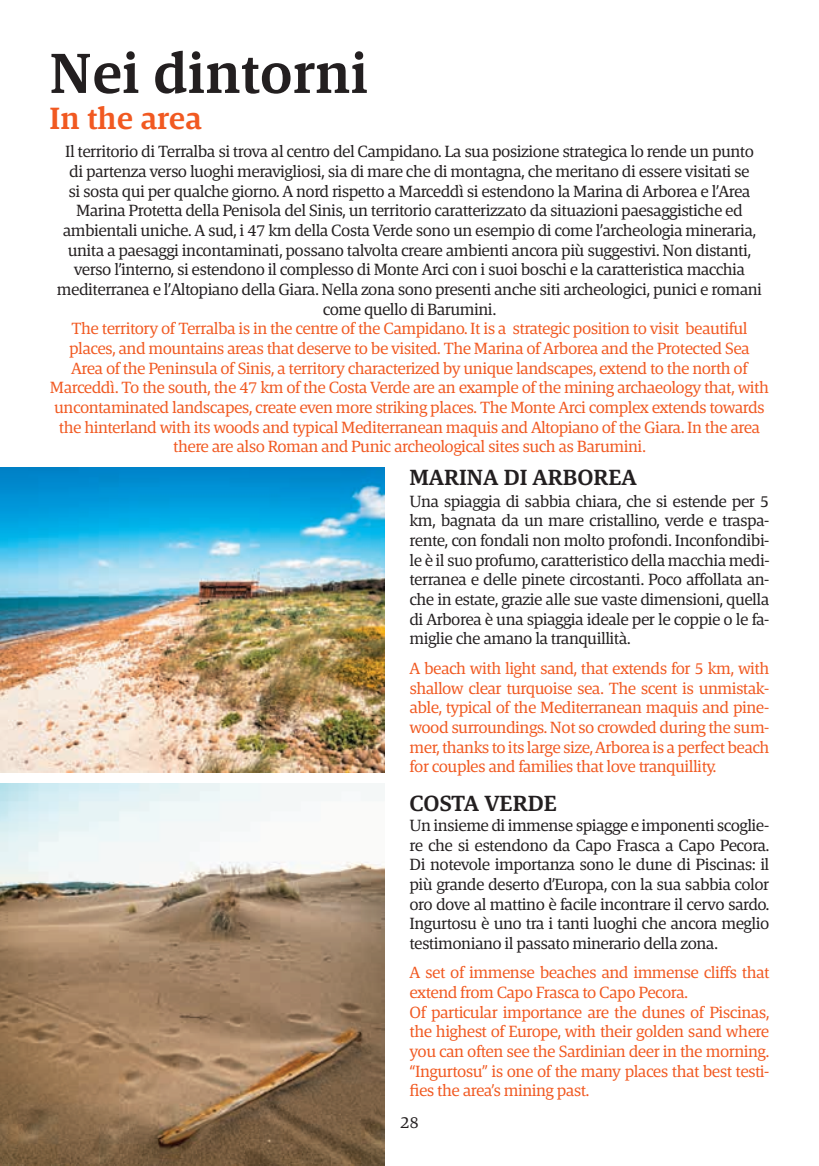
<style>
.page{position:relative;width:819px;height:1166px;background:#fff}
.page>*{position:absolute;margin:0;border:0;box-sizing:border-box;transform-origin:0 0}
.t1{font:600 57.75px "Askan";color:#231f20}
.t2{font:600 31.5px "Askan";color:#f15921}
.t3{font:600 22.4px "Askan";letter-spacing:-.005em;color:#231f20}
.t4{font:16.62px/19.6px "Askan";letter-spacing:-.03em;color:#231f20;text-align:justify}
.t5{font:16.62px/19.6px "Askan";letter-spacing:-.03em;color:#f15921;text-align:center}
</style>
<div class="page">
<img style="left:0;top:468px;width:384px;height:304px">
<img style="left:0;top:784px;width:384px;height:382px">
<h1 class="t1" style="left:50px;top:37px;width:320px">Nei dintorni</h1>
<h2 class="t2" style="left:50px;top:99px;width:154px">In the area</h2>
<p class="t4" style="left:57px;top:142px;width:706px;text-align:center">Il territorio di Terralba si trova al centro del Campidano. La sua posizione strategica lo rende un punto di partenza verso luoghi meravigliosi, sia di mare che di montagna, che meritano di essere visitati se<br>si sosta qui per qualche giorno. A nord rispetto a Marceddì si estendono la Marina di Arborea e l’Area Marina Protetta della Penisola del Sinis, un territorio caratterizzato da situazioni paesaggistiche ed ambientali uniche. A sud, i 47 km della Costa Verde sono un esempio di come l’archeologia mineraria, unita a paesaggi incontaminati, possano talvolta creare ambienti ancora più suggestivi. Non distanti, verso l’interno, si estendono il complesso di Monte Arci con i suoi boschi e la caratteristica macchia mediterranea e l’Altopiano della Giara. Nella zona sono presenti anche siti archeologici, punici e romani come quello di Barumini.</p>
<p class="t5" style="left:50px;top:319px;width:720px">The territory of Terralba is in the centre of the Campidano. It is a strategic position to visit beautiful places, and mountains areas that deserve to be visited. The Marina of Arborea and the Protected Sea<br>Area of the Peninsula of Sinis, a territory characterized by unique landscapes, extend to the north of Marceddì. To the south, the 47 km of the Costa Verde are an example of the mining archaeology that, with uncontaminated landscapes, create even more striking places. The Monte Arci complex extends towards the hinterland with its woods and typical Mediterranean maquis and Altopiano of the Giara. In the area there are also Roman and Punic archeological sites such as Barumini.</p>
<p class="t4" style="left:409px;top:491px;width:361px">Una spiaggia di sabbia chiara, che si estende per 5 km, bagnata da un mare cristallino, verde e traspa&shy;rente, con fondali non molto profondi. Inconfondibi&shy;le è il suo profumo, caratteristico della macchia medi&shy;terranea e delle pinete circostanti. Poco affollata an&shy;che in estate, grazie alle sue vaste dimensioni, quella di Arborea è una spiaggia ideale per le coppie o le fa&shy;miglie che amano la tranquillità.</p>
<p class="t5" style="left:409px;top:658px;width:361px;text-align:justify">A beach with light sand, that extends for 5 km, with shallow clear turquoise sea. The scent is unmistak&shy;able, typical of the Mediterranean maquis and pine&shy;wood surroundings. Not so crowded during the sum&shy;mer, thanks to its large size, Arborea is a perfect beach for couples and families that love tranquillity.</p>
<h3 class="t3" style="left:409px;top:463px;width:229px">MARINA DI ARBOREA</h3>
<h3 class="t3" style="left:409px;top:789px;width:149px">COSTA VERDE</h3>
<p class="t4" style="left:409px;top:815px;width:361px">Un insieme di immense spiagge e imponenti scoglie&shy;re che si estendono da Capo Frasca a Capo Pecora.<br>Di notevole importanza sono le dune di Piscinas: il più grande deserto d’Europa, con la sua sabbia color oro dove al mattino è facile incontrare il cervo sardo.<br>Ingurtosu è uno tra i tanti luoghi che ancora meglio testimoniano il passato minerario della zona.</p>
<p class="t5" style="left:409px;top:963px;width:361px;text-align:left">A set of immense beaches and immense cliffs that extend from Capo Frasca to Capo Pecora.<br>Of particular importance are the dunes of Piscinas, the highest of Europe, with their golden sand where you can often see the Sardinian deer in the morning. “Ingurtosu” is one of the many places that best testi&shy;fies the area’s mining past.</p>
<p class="t4" style="left:400px;top:1112px;width:20px">28</p>
</div>
